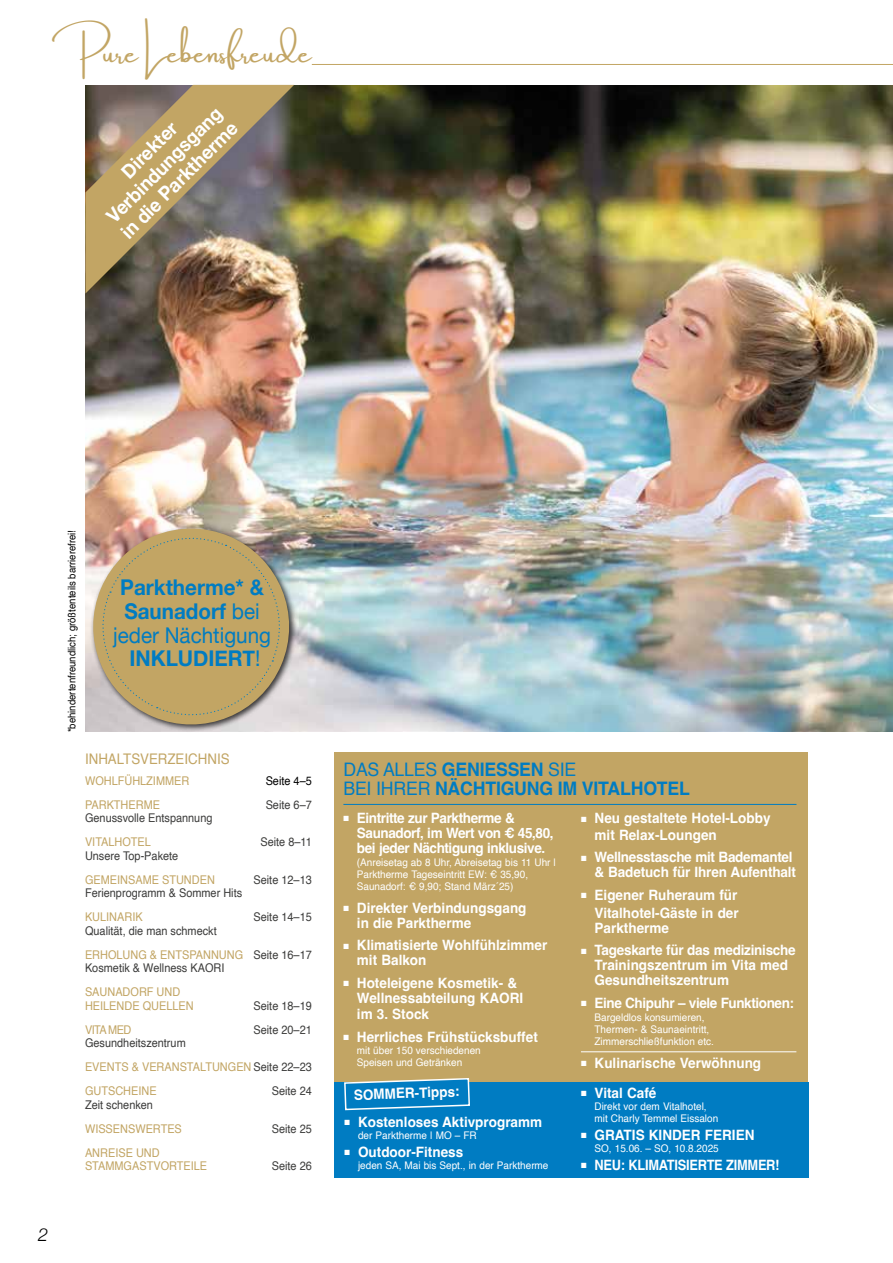
<style>
.page{position:relative;width:893px;height:1263px;background:#fff}
.page>*{position:absolute;margin:0;border:0;box-sizing:border-box;transform-origin:0 0}
.t1{font:28.05px "Amsterdam One";color:#c2a564}
.t2{font:700 21.75px/23.7px "Helvetica Neue";color:#007cc2;text-align:center;scale:.95 1}
.t3{font:700 19.5px/21.1px "Helvetica Neue";color:#fff;text-align:center;scale:.95 1}
.t4{font:700 18.6px/18.6px "Helvetica";letter-spacing:-.01em;color:#007cc2;scale:.95 1}
.t5{font:italic 300 18px "Helvetica Neue";color:#000}
.t6{font:14.55px "Helvetica";color:#c2a564;scale:.91 1}
.t7{font:700 14.25px/15px "Helvetica";color:#fff;scale:.95 1}
.t8{font:700 14.25px/15px "Helvetica";letter-spacing:-.03em;color:#fff;scale:.95 1}
.t9{font:700 14.25px/15px "Helvetica";letter-spacing:-.025em;color:#fff;text-align:right;scale:.95 1}
.t10{font:700 14.25px "Helvetica";letter-spacing:-.02em;color:#fff;scale:.9 1}
.t11{font:12px/24px "Helvetica";color:#3c3c3b;scale:.91 1}
.t12{font:12px/13.5px "Helvetica";color:#c2a564;scale:.91 1}
.t13{font:12px "Helvetica";color:#000;scale:.91 1}
.t14{font:10.5px/12px "Helvetica";color:#fff;scale:.95 1}
.t15{font:10.5px "Helvetica";color:#000;scale:.91 1}
.s1{font-weight:400}
.s2{color:#c2a564}
.s3{color:#3c3c3b}
</style>
<div class="page">
<img style="left:85px;top:85px;width:808px;height:646px">
<hr style="left:312px;top:64px;width:581px;height:1px;background:#c2a564">
<img style="left:85px;top:515px;width:217px;height:217px">
<svg style="left:92px;top:528px;width:198px;height:197px;background:#c0a775"></svg>
<img style="left:85px;top:85px;width:209px;height:209px">
<div style="left:334px;top:753px;width:474px;height:425px;background:#c2a564"></div>
<div style="left:334px;top:1082px;width:475px;height:96px;background:#007cc2"></div>
<hr style="left:581px;top:1051px;width:215px;height:1px;background:#fff">
<hr style="left:343px;top:804px;width:453px;height:1px;background:#007cc2">
<svg style="left:344px;top:1078px;width:126px;height:33px"></svg>
<h1 class="t1" style="left:52px;top:38px;width:261px">Pure Lebensfreude</h1>
<h3 class="t3" style="left:87px;top:198px;width:166px;rotate:-45deg">Direkter<br>Verbindungsgang in die Parktherme</h3>
<p class="t15" style="left:64px;top:732px;width:224px;rotate:-90deg">*behindertenfreundlich; größtenteils barrierefrei!</p>
<h2 class="t2" style="left:113px;top:576px;width:168px">Parktherme* &amp;<br>Saunadorf <span class="s1">bei jeder Nächtigung<br></span>INKLUDIERT<span class="s1">!</span></h2>
<p class="t6" style="left:85px;top:747px;width:160px">INHALTSVERZEICHNIS</p>
<p class="t12" style="left:85px;top:774px;width:116px">WOHLFÜHLZIMMER</p>
<p class="t13" style="left:266px;top:771px;width:52px">Seite 4–5</p>
<p class="t12" style="left:85px;top:798px;width:84px">PARKTHERME</p>
<p class="t11" style="left:266px;top:793px;width:52px">Seite 6–7</p>
<p class="t11" style="left:85px;top:806px;width:142px">Genussvolle Entspannung</p>
<p class="t12" style="left:85px;top:836px;width:74px">VITALHOTEL</p>
<p class="t11" style="left:260px;top:830px;width:58px">Seite 8–11</p>
<p class="t11" style="left:85px;top:844px;width:104px">Unsere Top-Pakete</p>
<p class="t12" style="left:85px;top:873px;width:144px">GEMEINSAME STUNDEN</p>
<p class="t11" style="left:254px;top:868px;width:66px">Seite 12–13</p>
<p class="t11" style="left:85px;top:881px;width:174px">Ferienprogramm &amp; Sommer Hits</p>
<p class="t12" style="left:85px;top:911px;width:65px">KULINARIK</p>
<p class="t11" style="left:254px;top:905px;width:66px">Seite 14–15</p>
<p class="t11" style="left:85px;top:919px;width:251px">Qualität, die man schmeckt<br><span class="s2">ERHOLUNG &amp; ENTSPANNUNG</span> Seite 16–17</p>
<p class="t11" style="left:85px;top:956px;width:155px">Kosmetik &amp; Wellness KAORI</p>
<p class="t12" style="left:85px;top:986px;width:121px">SAUNADORF UND<br>HEILENDE QUELLEN</p>
<p class="t11" style="left:254px;top:994px;width:66px">Seite 18–19</p>
<p class="t12" style="left:85px;top:1023px;width:52px">VITA MED</p>
<p class="t11" style="left:254px;top:1018px;width:66px">Seite 20–21</p>
<p class="t12" style="left:85px;top:1031px;width:251px;line-height:24px"><span class="s3">Gesundheitszentrum<br></span>EVENTS &amp; VERANSTALTUNGEN <span class="s3">Seite 22–23<br></span>GUTSCHEINE</p>
<p class="t11" style="left:272px;top:1079px;width:46px">Seite 24</p>
<p class="t11" style="left:85px;top:1093px;width:76px">Zeit schenken</p>
<p class="t12" style="left:85px;top:1122px;width:108px">WISSENSWERTES</p>
<p class="t11" style="left:272px;top:1117px;width:46px">Seite 25</p>
<p class="t12" style="left:85px;top:1146px;width:136px">ANREISE UND<br>STAMMGASTVORTEILE</p>
<p class="t11" style="left:272px;top:1154px;width:46px">Seite 26</p>
<p class="t5" style="left:38px;top:1220px;width:12px">2</p>
<h3 class="t4" style="left:343px;top:762px;width:366px"><span class="s1">DAS ALLES</span> GENIESSEN <span class="s1">SIE<br>BEI IHRER</span> NÄCHTIGUNG IM VITALHOTEL</h3>
<p class="t8" style="left:357px;top:812px;width:208px;text-indent:-14px">■ Eintritte zur Parktherme &amp;<br>Saunadorf, im Wert von € 45,80, bei jeder Nächtigung inklusive.</p>
<p class="t14" style="left:357px;top:857px;width:211px">(Anreisetag ab 8 Uhr, Abreisetag bis 11 Uhr |<br>Parktherme Tageseintritt EW: € 35,90,<br>Saunadorf: € 9,90; Stand März´25)</p>
<p class="t7" style="left:357px;top:902px;width:180px;text-indent:-14px">■ Direkter Verbindungsgang in die Parktherme</p>
<p class="t7" style="left:357px;top:939px;width:202px;text-indent:-14px">■ Klimatisierte Wohlfühlzimmer mit Balkon</p>
<p class="t7" style="left:357px;top:977px;width:177px;text-indent:-14px">■ Hoteleigene Kosmetik- &amp;<br>Wellnessabteilung KAORI</p>
<p class="t7" style="left:357px;top:1008px;width:78px">im 3. Stock</p>
<p class="t7" style="left:343px;top:1031px;width:206px">■ Herrliches Frühstücksbuffet</p>
<p class="t14" style="left:357px;top:1044px;width:132px">mit über 150 verschiedenen<br>Speisen und Getränken</p>
<p class="t7" style="left:354px;top:1089px;width:113px;rotate:-2deg">SOMMER-Tipps:</p>
<p class="t7" style="left:345px;top:1116px;width:210px">■ Kostenloses Aktivprogramm</p>
<p class="t14" style="left:358px;top:1129px;width:126px">der Parktherme | MO – FR</p>
<p class="t7" style="left:345px;top:1146px;width:127px">■ Outdoor-Fitness</p>
<p class="t14" style="left:358px;top:1159px;width:202px">jeden SA, Mai bis Sept., in der Parktherme</p>
<p class="t7" style="left:595px;top:812px;width:187px;line-height:16.5px;text-indent:-14px">■ Neu gestaltete Hotel-Lobby mit Relax-Loungen</p>
<p class="t9" style="left:581px;top:851px;width:228px">■ Wellnesstasche mit Bademantel &amp; Badetuch für Ihren Aufenthalt</p>
<p class="t7" style="left:581px;top:887px;width:168px;line-height:18px;text-align:right">■ Eigener Ruheraum für<br>Vitalhotel-Gäste in der</p>
<p class="t7" style="left:595px;top:922px;width:80px">Parktherme</p>
<p class="t7" style="left:595px;top:944px;width:213px;text-indent:-14px">■ Tageskarte für das medizinische<br>Trainingszentrum im Vita med<br>Gesundheitszentrum</p>
<p class="t8" style="left:581px;top:997px;width:226px">■ Eine Chipuhr – viele Funktionen:</p>
<p class="t14" style="left:595px;top:1012px;width:127px">Bargeldlos konsumieren,<br>Thermen- &amp; Saunaeintritt,<br>Zimmerschließfunktion etc.</p>
<p class="t7" style="left:581px;top:1057px;width:191px">■ Kulinarische Verwöhnung</p>
<p class="t7" style="left:581px;top:1087px;width:81px">■ Vital Café</p>
<p class="t14" style="left:595px;top:1100px;width:132px">Direkt vor dem Vitalhotel, mit Charly Temmel Eissalon</p>
<p class="t7" style="left:581px;top:1129px;width:184px">■ GRATIS KINDER FERIEN</p>
<p class="t14" style="left:595px;top:1142px;width:132px">SO, 15.06. – SO, 10.8.2025</p>
<p class="t10" style="left:581px;top:1156px;width:222px">■ NEU: KLIMATISIERTE ZIMMER!</p>
</div>
